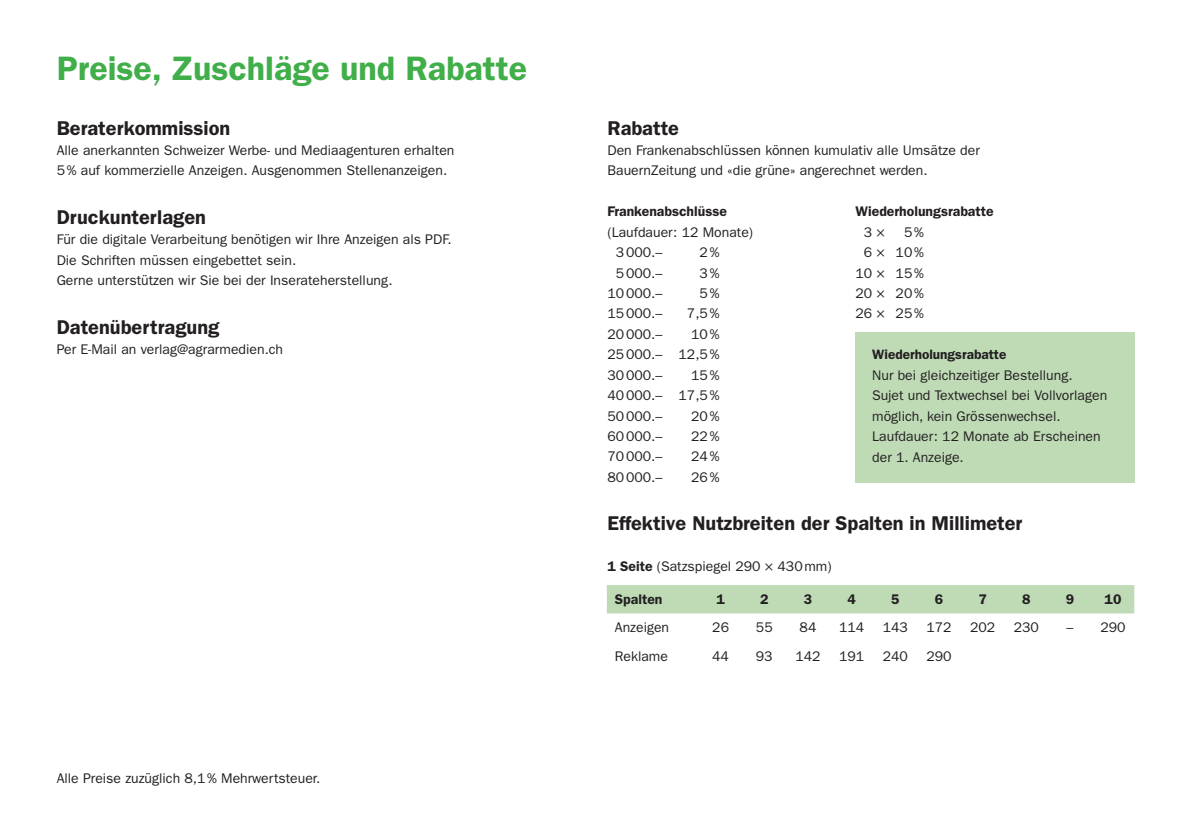
<style>
.page{position:relative;width:1191px;height:840px;background:#fff}
.page>*{position:absolute;margin:0;border:0;box-sizing:border-box;transform-origin:0 0}
.t1{font:600 34px "ITC Franklin Gothic Std";color:#40ae49}
.t2{font:600 20px "ITC Franklin Gothic Std";color:#231f20}
.t3{font:14px/20.4px "ITC Franklin Gothic Std";color:#231f20}
.t4{font:600 14px "ITC Franklin Gothic Std";color:#231f20}
.t5{font:600 13.6px "ITC Franklin Gothic Std";color:#231f20}
.s1{font-weight:600}
</style>
<div class="page">
<div style="left:607px;top:585px;width:527px;height:28px;background:#bedbb6"></div>
<div style="left:855px;top:332px;width:279px;height:150px;background:#bedbb6"></div>
<h1 class="t1" style="left:57px;top:48px;width:472px">Preise, Zuschläge und Rabatte</h1>
<h2 class="t2" style="left:57px;top:116px;width:175px">Beraterkommission</h2>
<p class="t3" style="left:57px;top:140px;width:399px">Alle anerkannten Schweizer Werbe- und Mediaagenturen erhalten<br>5% auf kommerzielle Anzeigen. Ausgenommen Stellenanzeigen.</p>
<h2 class="t2" style="left:57px;top:205px;width:151px">Druckunterlagen</h2>
<p class="t3" style="left:57px;top:229px;width:396px">Für die digitale Verarbeitung benötigen wir Ihre Anzeigen als PDF.<br>Die Schriften müssen eingebettet sein.<br>Gerne unterstützen wir Sie bei der Inserateherstellung.</p>
<h2 class="t2" style="left:57px;top:315px;width:164px">Datenübertragung</h2>
<p class="t3" style="left:57px;top:339px;width:228px">Per E-Mail an verlag@agrarmedien.ch</p>
<p class="t3" style="left:57px;top:768px;width:265px">Alle Preise zuzüglich 8,1% Mehrwertsteuer.</p>
<h2 class="t2" style="left:607px;top:116px;width:73px">Rabatte</h2>
<p class="t3" style="left:607px;top:140px;width:374px">Den Frankenabschlüssen können kumulativ alle Umsätze der<br>BauernZeitung und «die grüne» angerechnet werden.</p>
<p class="t4" style="left:607px;top:203px;width:121px">Frankenabschlüsse</p>
<p class="t4" style="left:855px;top:203px;width:140px">Wiederholungsrabatte</p>
<p class="t3" style="left:607px;top:222px;width:147px">(Laufdauer: 12 Monate)</p>
<p class="t3" style="left:864px;top:222px;width:22px">3 ×</p>
<p class="t3" style="left:904px;top:222px;width:21px">5%</p>
<p class="t3" style="left:616px;top:242px;width:48px">3000.–</p>
<p class="t3" style="left:699px;top:242px;width:21px">2%</p>
<p class="t3" style="left:864px;top:242px;width:61px">6 × 10%</p>
<p class="t3" style="left:616px;top:262px;width:48px">5000.–</p>
<p class="t3" style="left:699px;top:262px;width:21px">3%</p>
<p class="t3" style="left:855px;top:262px;width:70px">10 × 15%</p>
<p class="t3" style="left:607px;top:283px;width:56px">10000.–</p>
<p class="t3" style="left:699px;top:283px;width:21px">5%</p>
<p class="t3" style="left:855px;top:283px;width:70px">20 × 20%</p>
<p class="t3" style="left:607px;top:303px;width:56px">15000.–</p>
<p class="t3" style="left:687px;top:303px;width:34px">7,5%</p>
<p class="t3" style="left:855px;top:303px;width:70px">26 × 25%</p>
<p class="t3" style="left:607px;top:324px;width:56px">20000.–</p>
<p class="t3" style="left:607px;top:324px;width:113px;text-align:justify;text-indent:84px">10% 25000.– 12,5% 30000.–</p>
<p class="t5" style="left:872px;top:346px;width:136px">Wiederholungsrabatte</p>
<p class="t3" style="left:872px;top:365px;width:236px">Nur bei gleichzeitiger Bestellung.<br>Sujet und Textwechsel bei Vollvorlagen möglich, kein Grössenwechsel.<br>Laufdauer: 12 Monate ab Erscheinen der 1. Anzeige.</p>
<p class="t3" style="left:607px;top:364px;width:113px;text-align:justify;text-indent:84px">15% 40000.– 17,5% 50000.–</p>
<p class="t3" style="left:691px;top:405px;width:30px">20%</p>
<p class="t3" style="left:607px;top:426px;width:56px">60000.–</p>
<p class="t3" style="left:691px;top:426px;width:30px">22%</p>
<p class="t3" style="left:607px;top:446px;width:56px">70000.–</p>
<p class="t3" style="left:691px;top:446px;width:30px">24%</p>
<p class="t3" style="left:607px;top:466px;width:56px">80000.–</p>
<p class="t3" style="left:691px;top:466px;width:30px">26%</p>
<h2 class="t2" style="left:607px;top:511px;width:416px">Effektive Nutzbreiten der Spalten in Millimeter</h2>
<p class="t3" style="left:607px;top:556px;width:226px"><span class="s1">1 Seite</span> (Satzspiegel 290 × 430mm)</p>
<p class="t4" style="left:615px;top:590px;width:49px">Spalten</p>
<p class="t4" style="left:716px;top:590px;width:10px">1</p>
<p class="t4" style="left:760px;top:590px;width:10px">2</p>
<p class="t4" style="left:804px;top:590px;width:10px">3</p>
<p class="t4" style="left:847px;top:590px;width:10px">4</p>
<p class="t4" style="left:891px;top:590px;width:10px">5</p>
<p class="t4" style="left:934px;top:590px;width:10px">6</p>
<p class="t4" style="left:978px;top:590px;width:10px">7</p>
<p class="t4" style="left:1022px;top:590px;width:10px">8</p>
<p class="t4" style="left:1065px;top:590px;width:10px">9</p>
<p class="t4" style="left:1104px;top:590px;width:18px">10</p>
<p class="t3" style="left:615px;top:617px;width:56px">Anzeigen</p>
<p class="t3" style="left:712px;top:617px;width:18px">26</p>
<p class="t3" style="left:756px;top:617px;width:18px">55</p>
<p class="t3" style="left:799px;top:617px;width:18px">84</p>
<p class="t3" style="left:839px;top:617px;width:27px">114</p>
<p class="t3" style="left:882px;top:617px;width:27px">143</p>
<p class="t3" style="left:926px;top:617px;width:27px">172</p>
<p class="t3" style="left:970px;top:617px;width:27px">202</p>
<p class="t3" style="left:1013px;top:617px;width:27px">230</p>
<p class="t3" style="left:1066px;top:617px;width:61px">– 290</p>
<p class="t3" style="left:615px;top:645px;width:55px">Reklame</p>
<p class="t3" style="left:712px;top:645px;width:18px">44</p>
<p class="t3" style="left:756px;top:645px;width:18px">93</p>
<p class="t3" style="left:795px;top:645px;width:27px">142</p>
<p class="t3" style="left:839px;top:645px;width:27px">191</p>
<p class="t3" style="left:882px;top:645px;width:27px">240</p>
<p class="t3" style="left:926px;top:645px;width:27px">290</p>
</div>
